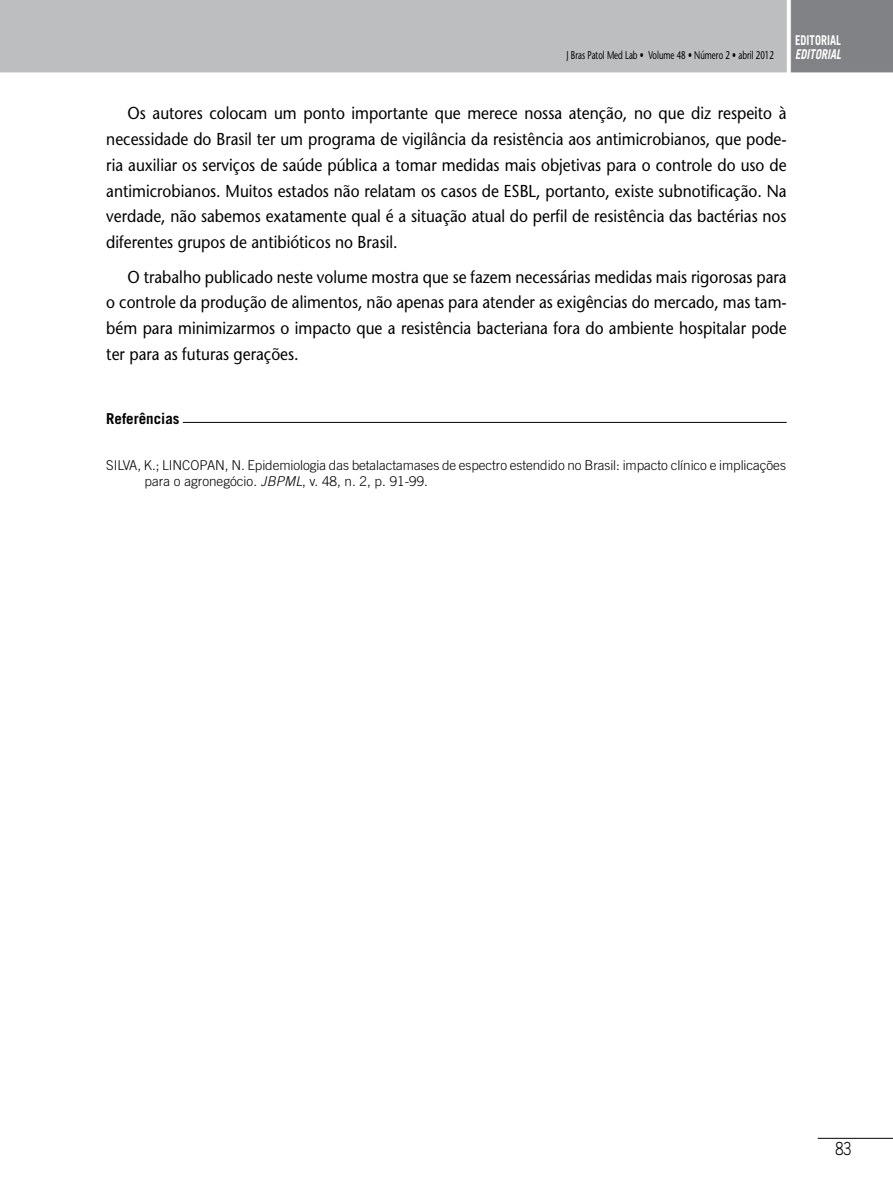
<style>
.page{position:relative;width:893px;height:1183px;background:#fff}
.page>*{position:absolute;margin:0;border:0;box-sizing:border-box;transform-origin:0 0}
.t1{font:300 18px "Trade Gothic LT Std";color:#000;scale:.8 1}
.t2{font:500 17.25px/25.8px "Stone Sans Std";color:#000;text-align:justify;scale:.9 1}
.t3{font:700 15px "Trade Gothic LT Std";color:#000}
.t4{font:300 13.5px/16.2px "Trade Gothic LT Std";letter-spacing:-.005em;color:#000}
.t5{font:700 13.5px "Trade Gothic LT Std";color:#fff;scale:.8 1}
.t6{font:italic 700 13.5px "Trade Gothic LT Std";color:#fff;scale:.8 1}
.t7{font:500 11.25px "Stone Sans Std";color:#000;scale:.7 1}
.s1{font-style:italic}
</style>
<div class="page">
<div style="left:791px;top:0;width:102px;height:72px;background:#808285"></div>
<div style="left:0;top:0;width:787px;height:72px;background:#bcbec0"></div>
<hr style="left:818px;top:1137px;width:75px;height:1px;background:#000">
<hr style="left:183px;top:422px;width:604px;height:1px;background:#000">
<p class="t5" style="left:795px;top:31px;width:59px">editorial</p>
<p class="t7" style="left:566px;top:48px;width:298px">J Bras Patol Med Lab • Volume 48 • Número 2 • abril 2012</p>
<p class="t6" style="left:795px;top:46px;width:59px">EDITORIAL</p>
<p class="t2" style="left:106px;top:100px;width:757px;text-indent:21px">Os autores colocam um ponto importante que merece nossa atenção, no que diz respeito à necessidade do Brasil ter um programa de vigilância da resistência aos antimicrobianos, que pode&shy;ria auxiliar os serviços de saúde pública a tomar medidas mais objetivas para o controle do uso de antimicrobianos. Muitos estados não relatam os casos de ESBL, portanto, existe subnotificação. Na verdade, não sabemos exatamente qual é a situação atual do perfil de resistência das bactérias nos diferentes grupos de antibióticos no Brasil.</p>
<p class="t2" style="left:106px;top:263px;width:757px;text-indent:21px">O trabalho publicado neste volume mostra que se fazem necessárias medidas mais rigorosas para o controle da produção de alimentos, não apenas para atender as exigências do mercado, mas tam&shy;bém para minimizarmos o impacto que a resistência bacteriana fora do ambiente hospitalar pode ter para as futuras gerações.</p>
<p class="t3" style="left:106px;top:409px;width:75px">Referências</p>
<p class="t4" style="left:145px;top:456px;width:643px;text-indent:-38px">SILVA, K.; LINCOPAN, N. Epidemiologia das betalactamases de espectro estendido no Brasil: impacto clínico e implicações para o agronegócio. <span class="s1">JBPML</span>, v. 48, n. 2, p. 91-99.</p>
<p class="t1" style="left:836px;top:1137px;width:22px">83</p>
</div>
